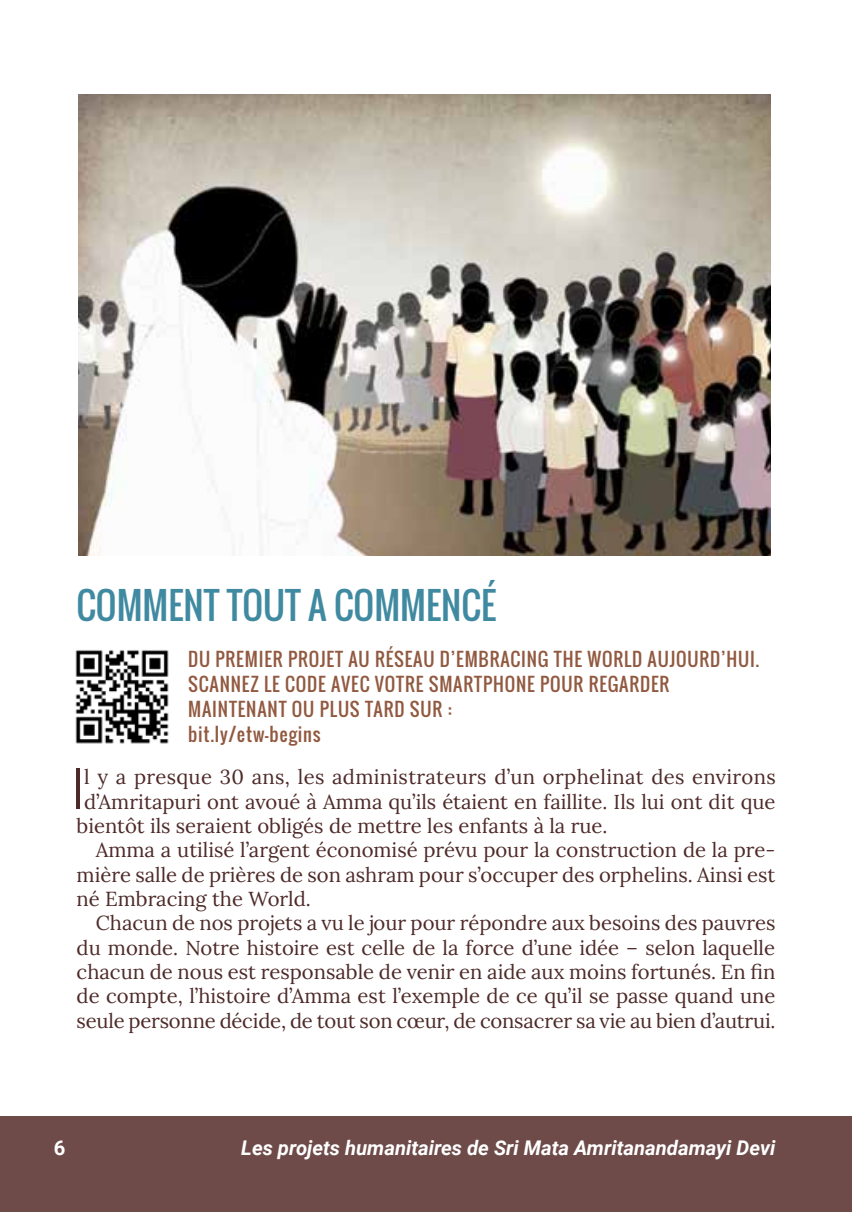
<style>
.page{position:relative;width:852px;height:1212px;background:#fff}
.page>*{position:absolute;margin:0;border:0;box-sizing:border-box;transform-origin:0 0}
.t1{font:300 50.18px "Oswald";color:#4d2a28}
.t2{font:36px "Oswald";color:#408aa1}
.t3{font:20.25px "Lora";color:#4d2a28}
.t4{font:italic 700 20.25px "Roboto";color:#fff}
.t5{font:700 20.25px "Roboto";color:#fff}
.t6{font:18.22px/25px "Oswald";letter-spacing:.045em;color:#915940}
</style>
<div class="page">
<img style="left:78px;top:94px;width:692px;height:461px">
<img style="left:75px;top:650px;width:94px;height:94px">
<div style="left:0;top:1116px;width:851px;height:96px;background:#6e4b49"></div>
<h2 class="t2" style="left:76px;top:578px;width:421px">COMMENT TOUT A COMMENCÉ</h2>
<p class="t6" style="left:188px;top:647px;width:572px">DU PREMIER PROJET AU RÉSEAU D’EMBRACING THE WORLD AUJOURD’HUI.<br>SCANNEZ LE CODE AVEC VOTRE SMARTPHONE POUR REGARDER MAINTENANT OU PLUS TARD SUR :<br>bit.ly/etw-begins</p>
<h1 class="t1" style="left:73px;top:744px;width:13px">I</h1>
<p class="t3" style="left:84px;top:762px;width:693px">l y a presque 30 ans, les administrateurs d’un orphelinat des environs</p>
<p class="t3" style="left:84px;top:786px;width:692px">d’Amritapuri ont avoué à Amma qu’ils étaient en faillite. Ils lui ont dit que</p>
<p class="t3" style="left:77px;top:810px;width:532px">bientôt ils seraient obligés de mettre les enfants à la rue.</p>
<p class="t3" style="left:96px;top:835px;width:681px">Amma a utilisé l’argent économisé prévu pour la construction de la pre-</p>
<p class="t3" style="left:77px;top:859px;width:700px">mière salle de prières de son ashram pour s’occuper des orphelins. Ainsi est</p>
<p class="t3" style="left:77px;top:883px;width:236px">né Embracing the World.</p>
<p class="t3" style="left:96px;top:908px;width:681px">Chacun de nos projets a vu le jour pour répondre aux besoins des pauvres</p>
<p class="t3" style="left:77px;top:932px;width:700px">du monde. Notre histoire est celle de la force d’une idée – selon laquelle</p>
<p class="t3" style="left:77px;top:956px;width:700px">chacun de nous est responsable de venir en aide aux moins fortunés. En fin</p>
<p class="t3" style="left:77px;top:981px;width:700px">de compte, l’histoire d’Amma est l’exemple de ce qu’il se passe quand une</p>
<p class="t3" style="left:77px;top:1005px;width:700px">seule personne décide, de tout son cœur, de consacrer sa vie au bien d’autrui.</p>
<p class="t5" style="left:54px;top:1134px;width:13px">6</p>
<p class="t4" style="left:241px;top:1134px;width:535px">Les projets humanitaires de Sri Mata Amritanandamayi Devi</p>
</div>
